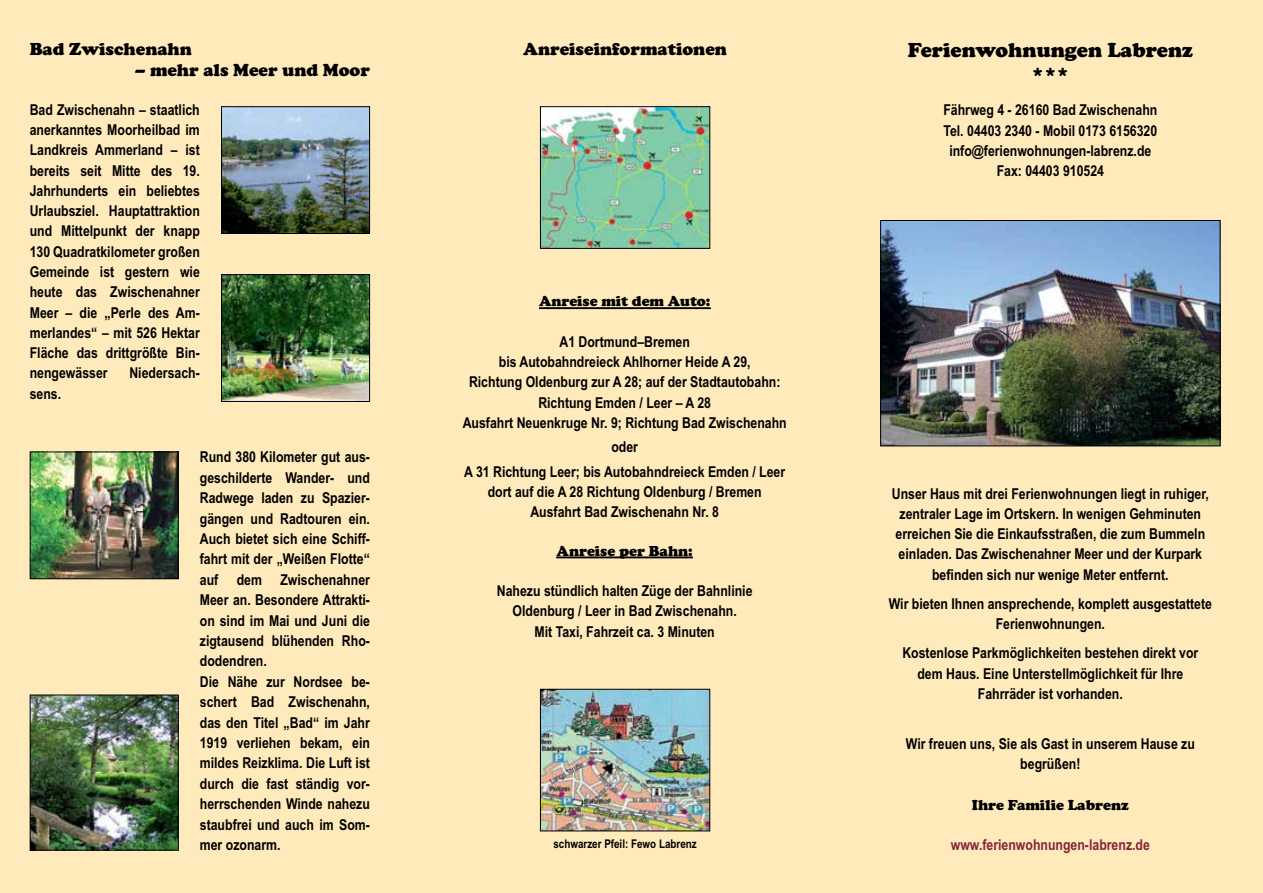
<style>
.page{position:relative;width:1263px;height:893px;background:#ffeabb}
.page>*{position:absolute;margin:0;border:0;box-sizing:border-box;transform-origin:0 0}
.t1{font:700 21px/25.2px "Cooper Black D";color:#000;text-align:center}
.t2{font:700 18px "Cooper Black D";color:#000}
.t3{font:700 15px/20.2px "Arial Narrow";color:#000;text-align:center}
.t4{font:700 15px "Cooper Black D";color:#000}
.t5{font:700 15px "Arial Narrow";color:#86253b}
.t6{font:700 12px "Arial Narrow";color:#000}
</style>
<div class="page">
<img style="left:882px;top:222px;width:336px;height:222px">
<div style="left:880px;top:220px;width:340px;height:226px;border:1px solid #000"></div>
<hr style="left:539px;top:307px;width:171px;height:2px;background:#000">
<hr style="left:557px;top:556px;width:136px;height:2px;background:#000">
<img style="left:223px;top:108px;width:145px;height:124px">
<div style="left:221px;top:106px;width:149px;height:128px;border:1px solid #000"></div>
<img style="left:223px;top:276px;width:145px;height:124px">
<div style="left:221px;top:274px;width:149px;height:128px;border:1px solid #000"></div>
<img style="left:32px;top:454px;width:145px;height:123px">
<div style="left:30px;top:452px;width:149px;height:127px;border:1px solid #000"></div>
<img style="left:32px;top:697px;width:145px;height:151px">
<div style="left:30px;top:695px;width:149px;height:155px;border:1px solid #000"></div>
<img style="left:542px;top:108px;width:166px;height:139px">
<div style="left:540px;top:106px;width:170px;height:143px;border:1px solid #000"></div>
<img style="left:542px;top:691px;width:166px;height:138px">
<div style="left:540px;top:689px;width:170px;height:142px;border:1px solid #000"></div>
<p class="t2" style="left:30px;top:38px;width:164px">Bad Zwischenahn</p>
<p class="t2" style="left:135px;top:59px;width:237px">– mehr als Meer und Moor</p>
<p class="t3" style="left:30px;top:100px;width:172px;text-align:justify">Bad Zwischenahn – staatlich anerkanntes Moorheilbad im Landkreis Ammerland – ist bereits seit Mitte des 19.<br>Jahrhunderts ein beliebtes Urlaubsziel. Hauptattraktion und Mittelpunkt der knapp 130 Quadratkilometer großen Gemeinde ist gestern wie heute das Zwischenahner Meer – die „Perle des Am&shy;merlandes“ – mit 526 Hektar Fläche das drittgrößte Bin&shy;nen gewässer</p>
<p class="t3" style="left:129px;top:363px;width:72px">Niedersach-</p>
<p class="t3" style="left:30px;top:383px;width:33px">sens.</p>
<p class="t3" style="left:200px;top:447px;width:172px;text-align:left">Rund 380 Kilometer gut aus&shy;geschilderte Wander- und<br>Radwege laden zu Spazier&shy;gängen und Radtouren ein.<br>Auch bietet sich eine Schiff&shy;fahrt mit der „Weißen Flotte“ auf dem Zwischenahner<br>Meer an. Besondere Attrakti&shy;on sind im Mai und Juni die zigtausend blühenden Rho&shy;dodendren.<br>Die Nähe zur Nordsee be&shy;schert Bad Zwischenahn, das den Titel „Bad“ im Jahr<br>1919 verliehen bekam, ein mildes Reizklima. Die Luft ist durch die fast ständig vor&shy;herrschenden Winde nahezu staubfrei und auch im Som&shy;mer ozonarm.</p>
<p class="t2" style="left:523px;top:38px;width:205px">Anreiseinformationen</p>
<p class="t4" style="left:539px;top:292px;width:173px">Anreise mit dem Auto:</p>
<p class="t3" style="left:463px;top:332px;width:325px">A1 Dortmund–Bremen<br>bis Autobahndreieck Ahlhorner Heide A 29,<br>Richtung Oldenburg zur A 28; auf der Stadtautobahn:<br>Richtung Emden / Leer – A 28<br>Ausfahrt Neuenkruge Nr. 9; Richtung Bad Zwischenahn</p>
<p class="t3" style="left:464px;top:435px;width:323px;line-height:24.5px">oder<br>A 31 Richtung Leer; bis Autobahndreieck Emden / Leer</p>
<p class="t3" style="left:488px;top:482px;width:275px">dort auf die A 28 Richtung Oldenburg / Bremen<br>Ausfahrt Bad Zwischenahn Nr. 8</p>
<p class="t4" style="left:557px;top:542px;width:138px">Anreise per Bahn:</p>
<p class="t3" style="left:497px;top:581px;width:257px">Nahezu stündlich halten Züge der Bahnlinie<br>Oldenburg / Leer in Bad Zwischenahn.<br>Mit Taxi, Fahrzeit ca. 3 Minuten</p>
<p class="t6" style="left:553px;top:837px;width:145px">schwarzer Pfeil: Fewo Labrenz</p>
<h1 class="t1" style="left:908px;top:37px;width:287px">Ferienwohnungen Labrenz ***</h1>
<p class="t3" style="left:943px;top:100px;width:215px">Fährweg 4 - 26160 Bad Zwischenahn<br>Tel. 04403 2340 - Mobil 0173 6156320 info@ferienwohnungen-labrenz.de<br>Fax: 04403 910524</p>
<p class="t3" style="left:892px;top:483px;width:319px">Unser Haus mit drei Ferienwohnungen liegt in ruhiger, zentraler Lage im Ortskern. In wenigen Gehminuten erreichen Sie die Einkaufsstraßen, die zum Bummeln einladen. Das Zwischenahner Meer und der Kurpark befinden sich nur wenige Meter entfernt.</p>
<p class="t3" style="left:889px;top:594px;width:325px">Wir bieten Ihnen ansprechende, komplett ausgestattete<br>Ferienwohnungen.</p>
<p class="t3" style="left:902px;top:643px;width:297px">Kostenlose Parkmöglichkeiten bestehen direkt vor dem Haus. Eine Unterstellmöglichkeit für Ihre<br>Fahrräder ist vorhanden.</p>
<p class="t3" style="left:906px;top:734px;width:291px">Wir freuen uns, Sie als Gast in unserem Hause zu begrüßen!</p>
<p class="t4" style="left:972px;top:796px;width:159px">Ihre Familie Labrenz</p>
<p class="t5" style="left:951px;top:836px;width:201px">www.ferienwohnungen-labrenz.de</p>
</div>
